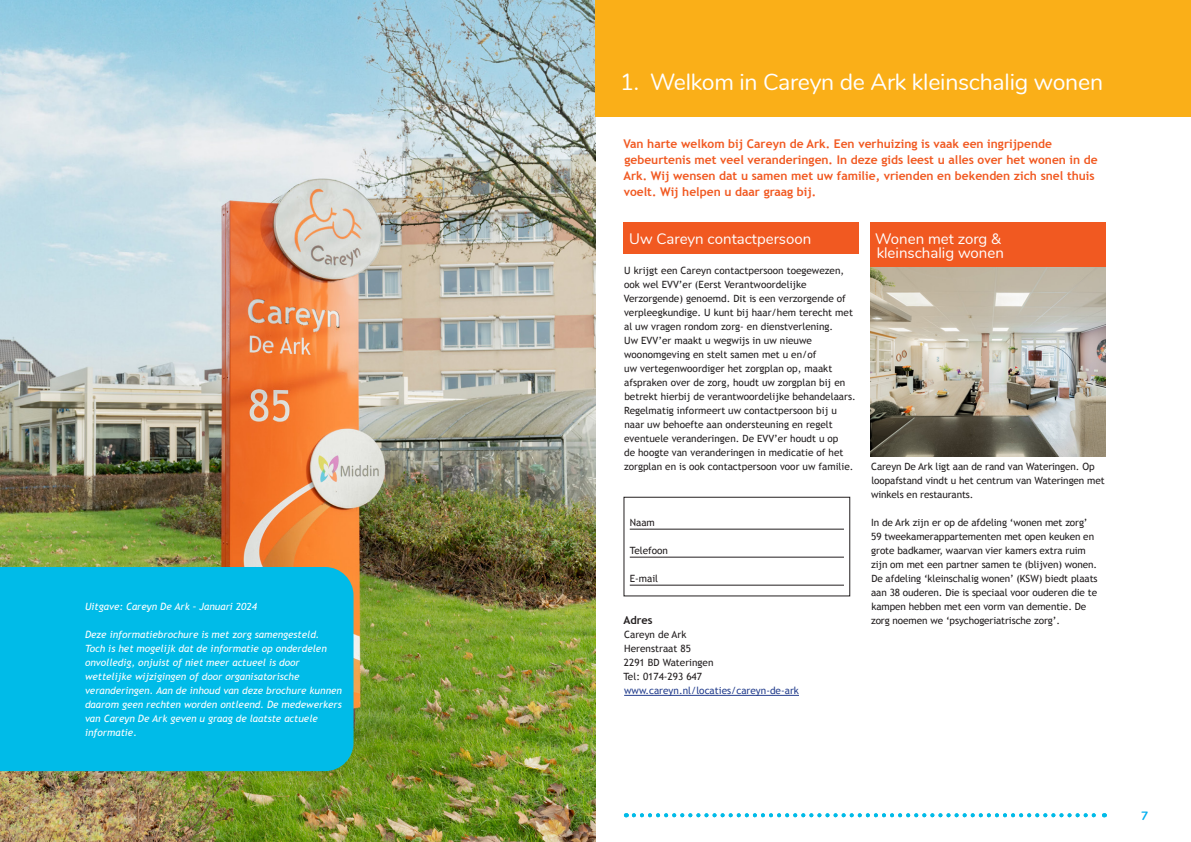
<style>
.page{position:relative;width:1191px;height:842px;background:#fff}
.page>*{position:absolute;margin:0;border:0;box-sizing:border-box;transform-origin:0 0}
.t1{font:23px "Nunito";letter-spacing:-.01em;color:#fff}
.Kopje_niveau_2{font:15px/14px "Nunito";color:#fff}
.Intro{font:700 12px/16px "Trebuchet MS";color:#f15921}
.t2{font:700 12px "Nunito";color:#00aeef}
.Kopje_niveau_4{font:700 11px "Trebuchet MS";color:#231f20}
.Brood{font:10px/14px "Trebuchet MS";color:#231f20}
.Brood-2{font:italic 10px/14px "Trebuchet MS";color:#fff}
.Brood-3{font:10px "Trebuchet MS";color:#253f8e}
</style>
<div class="page">
<img style="left:0;top:0;width:595px;height:842px">
<div style="left:595px;top:0;width:596px;height:116px;background:#faaf18"></div>
<div style="left:624px;top:222px;width:235px;height:32px;background:#f15921"></div>
<hr style="left:624px;top:695px;width:175px;height:1px;background:#253f8e">
<hr style="left:630px;top:529px;width:214px;height:1px;background:#231f20">
<hr style="left:630px;top:557px;width:214px;height:1px;background:#231f20">
<hr style="left:630px;top:585px;width:214px;height:1px;background:#231f20">
<div style="left:624px;top:497px;width:226px;height:99px;border:1px solid #231f20"></div>
<div style="left:871px;top:222px;width:235px;height:46px;background:#f15921"></div>
<img style="left:871px;top:267px;width:235px;height:189px">
<svg style="left:634px;top:813px;width:471px;height:4px"></svg>
<div style="left:0;top:567px;width:353px;height:204px;background:#00bbe8"></div>
<p class="Brood-2" style="left:85px;top:600px;width:173px">Uitgave: Careyn De Ark – Januari 2024</p>
<p class="Brood-2" style="left:85px;top:628px;width:258px">Deze informatiebrochure is met zorg samengesteld.<br>Toch is het mogelijk dat de informatie op onderdelen onvolledig, onjuist of niet meer actueel is door wettelijke wijzigingen of door organisatorische veranderingen. Aan de inhoud van deze brochure kunnen daarom geen rechten worden ontleend. De medewerkers van Careyn De Ark geven u graag de laatste actuele informatie.</p>
<p class="t1" style="left:620px;top:65px;width:484px">1. Welkom in Careyn de Ark kleinschalig wonen</p>
<p class="Intro" style="left:623px;top:136px;width:475px">Van harte welkom bij Careyn de Ark. Een verhuizing is vaak een ingrijpende gebeurtenis met veel veranderingen. In deze gids leest u alles over het wonen in de Ark. Wij wensen dat u samen met uw familie, vrienden en bekenden zich snel thuis voelt. Wij helpen u daar graag bij.</p>
<p class="Kopje_niveau_2" style="left:629px;top:231px;width:183px">Uw Careyn contactpersoon</p>
<p class="Brood" style="left:624px;top:264px;width:231px">U krijgt een Careyn contactpersoon toegewezen, ook wel EVV’er (Eerst Verantwoordelijke Verzorgende) genoemd. Dit is een verzorgende of verpleegkundige. U kunt bij haar/hem terecht met al uw vragen rondom zorg- en dienstverlening.</p>
<p class="Brood" style="left:624px;top:334px;width:233px">Uw EVV’er maakt u wegwijs in uw nieuwe woonomgeving en stelt samen met u en/of<br>uw vertegenwoordiger het zorgplan op, maakt afspraken over de zorg, houdt uw zorgplan bij en betrekt hierbij de verantwoordelijke behandelaars.<br>Regelmatig informeert uw contactpersoon bij u naar uw behoefte aan ondersteuning en regelt eventuele veranderingen. De EVV’er houdt u op<br>de hoogte van veranderingen in medicatie of het zorgplan en is ook contactpersoon voor uw familie.</p>
<p class="Kopje_niveau_2" style="left:875px;top:231px;width:130px">Wonen met zorg &amp; kleinschalig wonen</p>
<p class="Brood" style="left:871px;top:460px;width:235px">Careyn De Ark ligt aan de rand van Wateringen. Op loopafstand vindt u het centrum van Wateringen met winkels en restaurants.</p>
<p class="Brood" style="left:871px;top:516px;width:228px">In de Ark zijn er op de afdeling ‘wonen met zorg’ 59 tweekamerappartementen met open keuken en grote badkamer, waarvan vier kamers extra ruim zijn om met een partner samen te (blijven) wonen.<br>De afdeling ‘kleinschalig wonen’ (KSW) biedt plaats aan 38 ouderen. Die is speciaal voor ouderen die te kampen hebben met een vorm van dementie. De zorg noemen we ‘psychogeriatrische zorg’.</p>
<p class="Brood" style="left:630px;top:516px;width:27px">Naam</p>
<p class="Brood" style="left:630px;top:544px;width:40px">Telefoon</p>
<p class="Brood" style="left:630px;top:572px;width:30px">E-mail</p>
<p class="Kopje_niveau_4" style="left:623px;top:613px;width:31px">Adres</p>
<p class="Brood" style="left:624px;top:628px;width:64px">Careyn de Ark</p>
<p class="Brood" style="left:624px;top:642px;width:68px">Herenstraat 85</p>
<p class="Brood" style="left:624px;top:656px;width:91px">2291 BD Wateringen</p>
<p class="Brood" style="left:623px;top:670px;width:80px">Tel: 0174-293 647</p>
<p class="Brood-3" style="left:624px;top:685px;width:176px">www.careyn.nl/locaties/careyn-de-ark</p>
<p class="t2" style="left:1141px;top:807px;width:9px">7</p>
</div>
